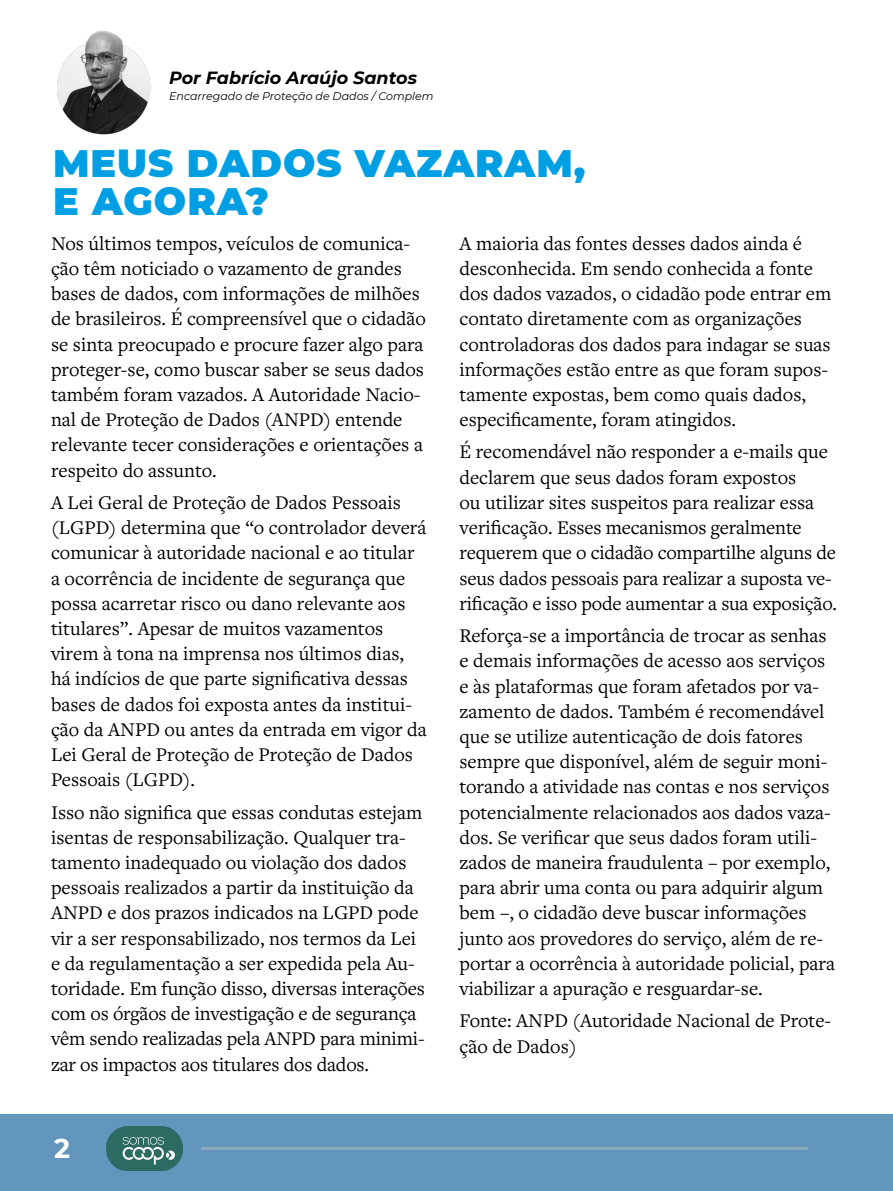
<style>
.page{position:relative;width:893px;height:1191px;background:#fff}
.page>*{position:absolute;margin:0;border:0;box-sizing:border-box;transform-origin:0 0}
.t1{font:900 38.25px/37.5px "Montserrat";letter-spacing:.025em;color:#009fe3}
.t2{font:700 27px "Montserrat";color:#fff}
.t3{font:20.1px/25.2px "Freight Text Pro";color:#000}
.t4{font:italic 700 17.55px "Montserrat";color:#000}
.t5{font:italic 11.1px "Montserrat";color:#000}
</style>
<div class="page">
<div style="left:0;top:1114px;width:893px;height:77px;background:#6296bd"></div>
<hr style="left:201px;top:1147px;width:607px;height:3px;background:#8eaabc">
<img style="left:106px;top:1126px;width:76px;height:44px">
<img style="left:57px;top:30px;width:94px;height:105px">
<p class="t4" style="left:169px;top:65px;width:249px">Por Fabrício Araújo Santos</p>
<p class="t5" style="left:169px;top:88px;width:266px">Encarregado de Proteção de Dados / Complem</p>
<h1 class="t1" style="left:53px;top:143px;width:534px">MEUS DADOS VAZARAM,<br>E AGORA?</h1>
<p class="t3" style="left:51px;top:230px;width:376px">Nos últimos tempos, veículos de comunica&shy;ção têm noticiado o vazamento de grandes bases de dados, com informações de milhões de brasileiros. É compreensível que o cidadão se sinta preocupado e procure fazer algo para proteger-se, como buscar saber se seus dados também foram vazados. A Autoridade Nacio&shy;nal de Proteção de Dados (ANPD) entende relevante tecer considerações e orientações a respeito do assunto.</p>
<p class="t3" style="left:51px;top:489px;width:377px">A Lei Geral de Proteção de Dados Pessoais (LGPD) determina que “o controlador deverá comunicar à autoridade nacional e ao titular a ocorrência de incidente de segurança que possa acarretar risco ou dano relevante aos titulares”. Apesar de muitos vazamentos virem à tona na imprensa nos últimos dias, há indícios de que parte significativa dessas bases de dados foi exposta antes da institui&shy;ção da ANPD ou antes da entrada em vigor da Lei Geral de Proteção de Proteção de Dados Pessoais (LGPD).</p>
<p class="t3" style="left:51px;top:799px;width:375px">Isso não significa que essas condutas estejam isentas de responsabilização. Qualquer tra&shy;tamento inadequado ou violação dos dados pessoais realizados a partir da instituição da ANPD e dos prazos indicados na LGPD pode vir a ser responsabilizado, nos termos da Lei e da regulamentação a ser expedida pela Au&shy;toridade. Em função disso, diversas interações com os órgãos de investigação e de segurança vêm sendo realizadas pela ANPD para minimi&shy;zar os impactos aos titulares dos dados.</p>
<h2 class="t2" style="left:54px;top:1128px;width:17px">2</h2>
<p class="t3" style="left:459px;top:230px;width:373px">A maioria das fontes desses dados ainda é desconhecida. Em sendo conhecida a fonte dos dados vazados, o cidadão pode entrar em contato diretamente com as organizações controladoras dos dados para indagar se suas informações estão entre as que foram supos&shy;tamente expostas, bem como quais dados, especificamente, foram atingidos.</p>
<p class="t3" style="left:459px;top:439px;width:379px">É recomendável não responder a e-mails que declarem que seus dados foram expostos<br>ou utilizar sites suspeitos para realizar essa verificação. Esses mecanismos geralmente requerem que o cidadão compartilhe alguns de seus dados pessoais para realizar a suposta ve&shy;rificação e isso pode aumentar a sua exposição.</p>
<p class="t3" style="left:459px;top:622px;width:377px">Reforça-se a importância de trocar as senhas e demais informações de acesso aos serviços e às plataformas que foram afetados por va&shy;zamento de dados. Também é recomendável que se utilize autenticação de dois fatores sempre que disponível, além de seguir moni&shy;torando a atividade nas contas e nos serviços potencialmente relacionados aos dados vaza&shy;dos. Se verificar que seus dados foram utili&shy;zados de maneira fraudulenta – por exemplo, para abrir uma conta ou para adquirir algum bem –, o cidadão deve buscar informações junto aos provedores do serviço, além de re&shy;portar a ocorrência à autoridade policial, para viabilizar a apuração e resguardar-se.</p>
<p class="t3" style="left:459px;top:1007px;width:373px">Fonte: ANPD (Autoridade Nacional de Prote&shy;ção de Dados)</p>
</div>
